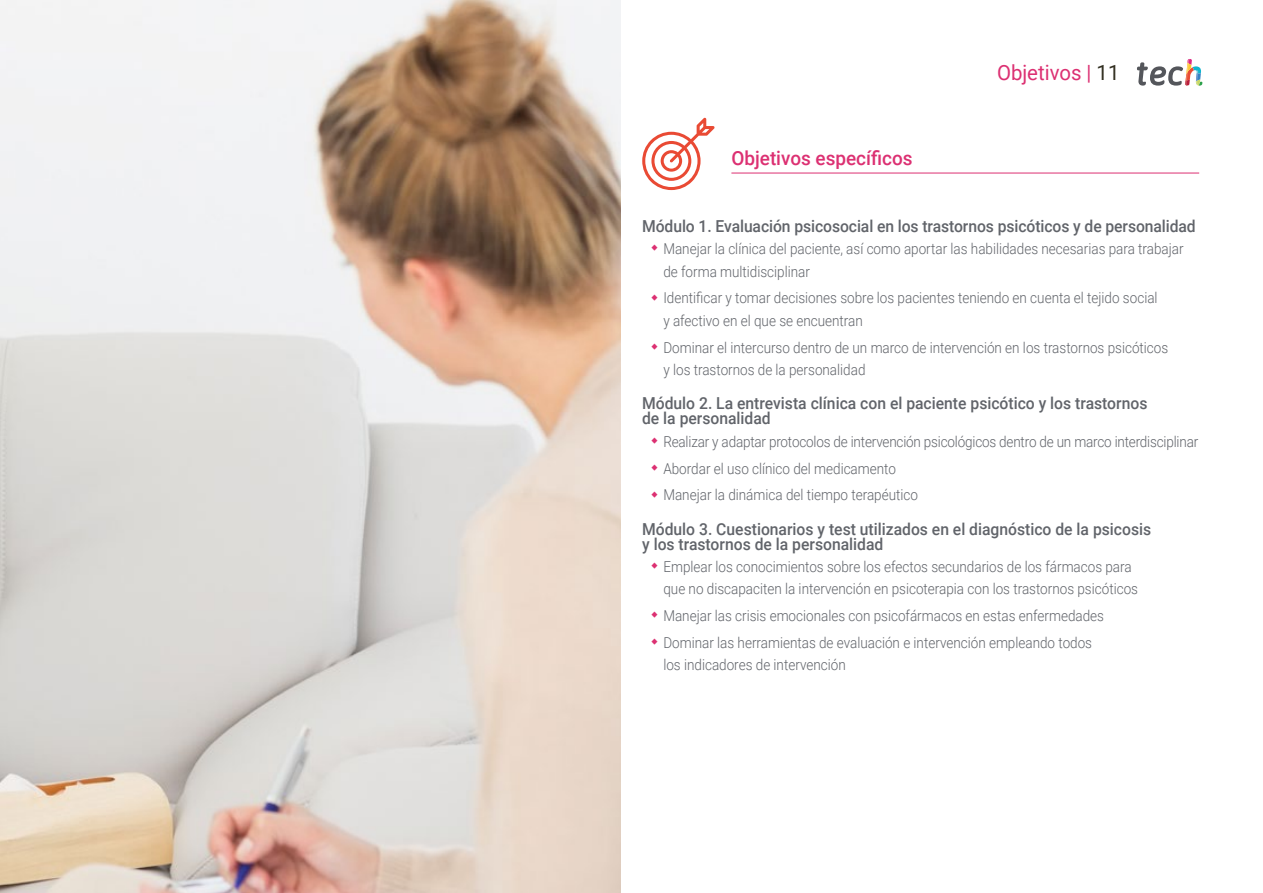
<style>
.page{position:relative;width:1263px;height:893px;background:#fff}
.page>*{position:absolute;margin:0;border:0;box-sizing:border-box;transform-origin:0 0}
.t1{font:21px "Roboto";color:#dc3072}
.t2{font:500 19.5px "Roboto";color:#dc3072}
.t3{font:500 16.5px/15px "Roboto";color:#61646a;scale:.95 1}
.t4{font:300 15px/22.5px "Roboto";color:#61646a;scale:.9 1}
.s1{color:#312e20}
</style>
<div class="page">
<svg style="left:1137px;top:59px;width:65px;height:27px"></svg>
<img style="left:0;top:0;width:621px;height:893px">
<hr style="left:731px;top:173px;width:468px;height:1px;background:#dc3072">
<svg style="left:642px;top:118px;width:73px;height:72px"></svg>
<h2 class="t2" style="left:731px;top:144px;width:183px">Objetivos específicos</h2>
<h1 class="t1" style="left:997px;top:57px;width:124px">Objetivos | <span class="s1">11</span></h1>
<p class="t3" style="left:642px;top:218px;width:584px">Módulo 1. Evaluación psicosocial en los trastornos psicóticos y de personalidad</p>
<p class="t4" style="left:663px;top:237px;width:580px">Manejar la clínica del paciente, así como aportar las habilidades necesarias para trabajar de forma multidisciplinar</p>
<p class="t4" style="left:663px;top:286px;width:551px">Identificar y tomar decisiones sobre los pacientes teniendo en cuenta el tejido social y afectivo en el que se encuentran</p>
<p class="t4" style="left:663px;top:336px;width:562px">Dominar el intercurso dentro de un marco de intervención en los trastornos psicóticos y los trastornos de la personalidad</p>
<p class="t3" style="left:642px;top:395px;width:533px">Módulo 2. La entrevista clínica con el paciente psicótico y los trastornos de la personalidad</p>
<p class="t4" style="left:663px;top:428px;width:596px;line-height:26.7px">Realizar y adaptar protocolos de intervención psicológicos dentro de un marco interdisciplinar<br>Abordar el uso clínico del medicamento<br>Manejar la dinámica del tiempo terapéutico</p>
<p class="t3" style="left:642px;top:521px;width:537px">Módulo 3. Cuestionarios y test utilizados en el diagnóstico de la psicosis y los trastornos de la personalidad</p>
<p class="t4" style="left:663px;top:555px;width:529px">Emplear los conocimientos sobre los efectos secundarios de los fármacos para que no discapaciten la intervención en psicoterapia con los trastornos psicóticos</p>
<p class="t4" style="left:663px;top:602px;width:491px;line-height:26.7px">Manejar las crisis emocionales con psicofármacos en estas enfermedades<br>Dominar las herramientas de evaluación e intervención empleando todos</p>
<p class="t4" style="left:663px;top:653px;width:204px">los indicadores de intervención</p>
</div>
